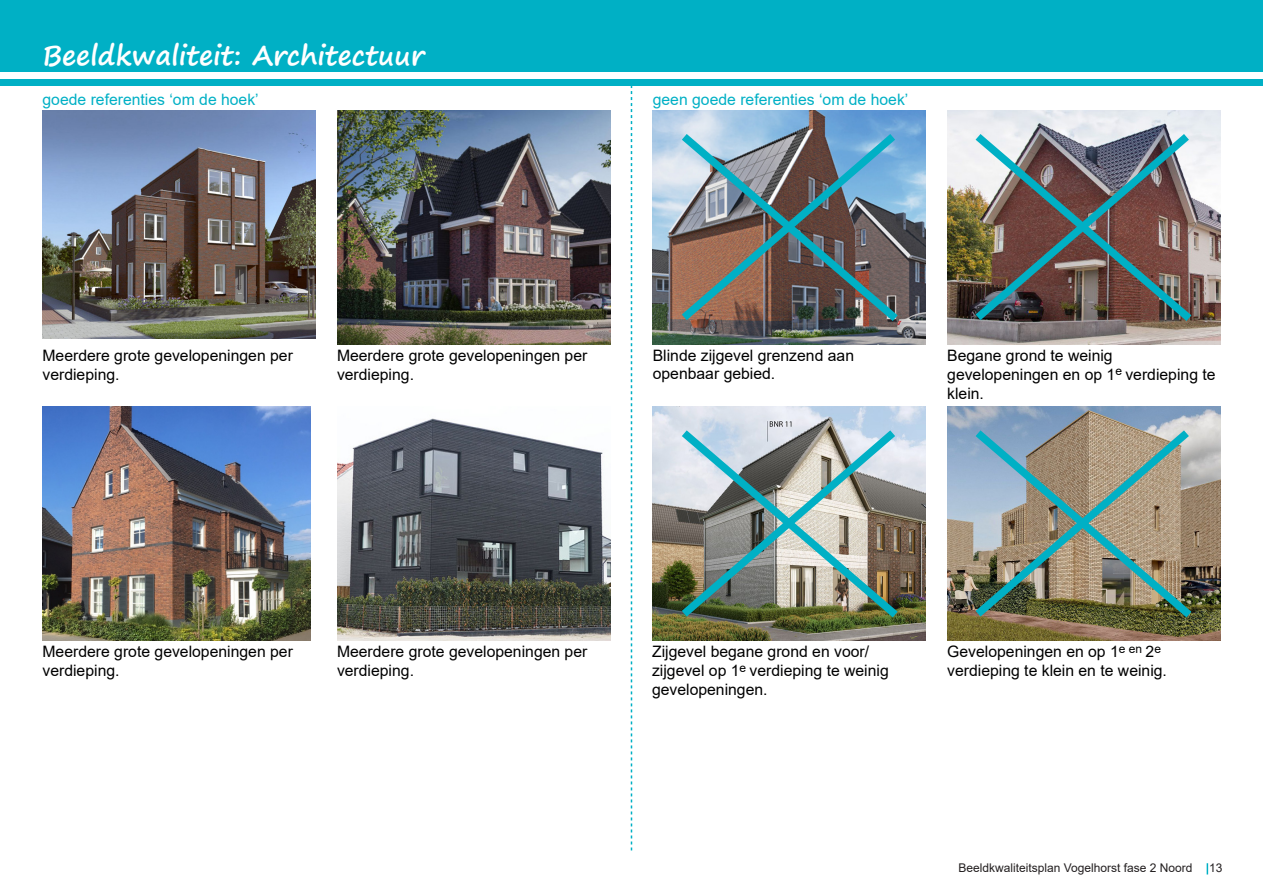
<style>
.page{position:relative;width:1263px;height:893px;background:#fff}
.page>*{position:absolute;margin:0;border:0;box-sizing:border-box;transform-origin:0 0}
.t1{font:700 27px "Segoe Print";color:#fff}
.t2{font:15.75px/18.9px "Arial";color:#000001}
.t3{font:15.75px "Arial";color:#00b0c5}
.t4{font:12px "Arial";color:#231f20}
</style>
<div class="page">
<svg style="left:1206px;top:863px;width:2px;height:11px"></svg>
<div style="left:0;top:0;width:1263px;height:85px;background:#00b0c5"></div>
<div style="left:0;top:72px;width:1263px;height:7px;background:#fff"></div>
<img style="left:947px;top:407px;width:273px;height:234px">
<img style="left:652px;top:407px;width:273px;height:234px">
<img style="left:653px;top:111px;width:272px;height:233px">
<img style="left:43px;top:111px;width:273px;height:228px">
<img style="left:337px;top:111px;width:273px;height:233px">
<img style="left:43px;top:407px;width:267px;height:234px">
<img style="left:947px;top:111px;width:273px;height:233px">
<img style="left:674px;top:126px;width:229px;height:202px">
<img style="left:337px;top:418px;width:273px;height:223px">
<svg style="left:631px;top:85px;width:1px;height:765px"></svg>
<img style="left:967px;top:126px;width:230px;height:202px">
<img style="left:674px;top:423px;width:229px;height:201px">
<img style="left:967px;top:423px;width:230px;height:201px">
<p class="t1" style="left:43px;top:31px;width:383px">Beeldkwaliteit: Architectuur</p>
<p class="t3" style="left:43px;top:89px;width:218px">goede referenties ‘om de hoek’</p>
<p class="t3" style="left:653px;top:89px;width:257px">geen goede referenties ‘om de hoek’</p>
<p class="t2" style="left:43px;top:346px;width:252px">Meerdere grote gevelopeningen per verdieping.</p>
<p class="t2" style="left:337px;top:346px;width:252px">Meerdere grote gevelopeningen per verdieping.</p>
<p class="t2" style="left:653px;top:345px;width:203px">Blinde zijgevel grenzend aan</p>
<p class="t2" style="left:653px;top:364px;width:124px">openbaar gebied.</p>
<p class="t2" style="left:947px;top:346px;width:270px">Begane grond te weinig gevelopeningen en op 1<sup>e</sup> verdieping te klein.</p>
<p class="t2" style="left:43px;top:642px;width:252px">Meerdere grote gevelopeningen per verdieping.</p>
<p class="t2" style="left:337px;top:642px;width:252px">Meerdere grote gevelopeningen per verdieping.</p>
<p class="t2" style="left:652px;top:642px;width:238px">Zijgevel begane grond en voor/ zijgevel op 1<sup>e</sup> verdieping te weinig gevelopeningen.</p>
<p class="t2" style="left:947px;top:642px;width:221px">Gevelopeningen en op 1<sup>e</sup> <sup>en</sup> 2<sup>e </sup>verdieping te klein en te weinig.</p>
<p class="t4" style="left:958px;top:859px;width:236px">Beeldkwaliteitsplan Vogelhorst fase 2 Noord</p>
<p class="t4" style="left:1209px;top:859px;width:15px">13</p>
</div>
